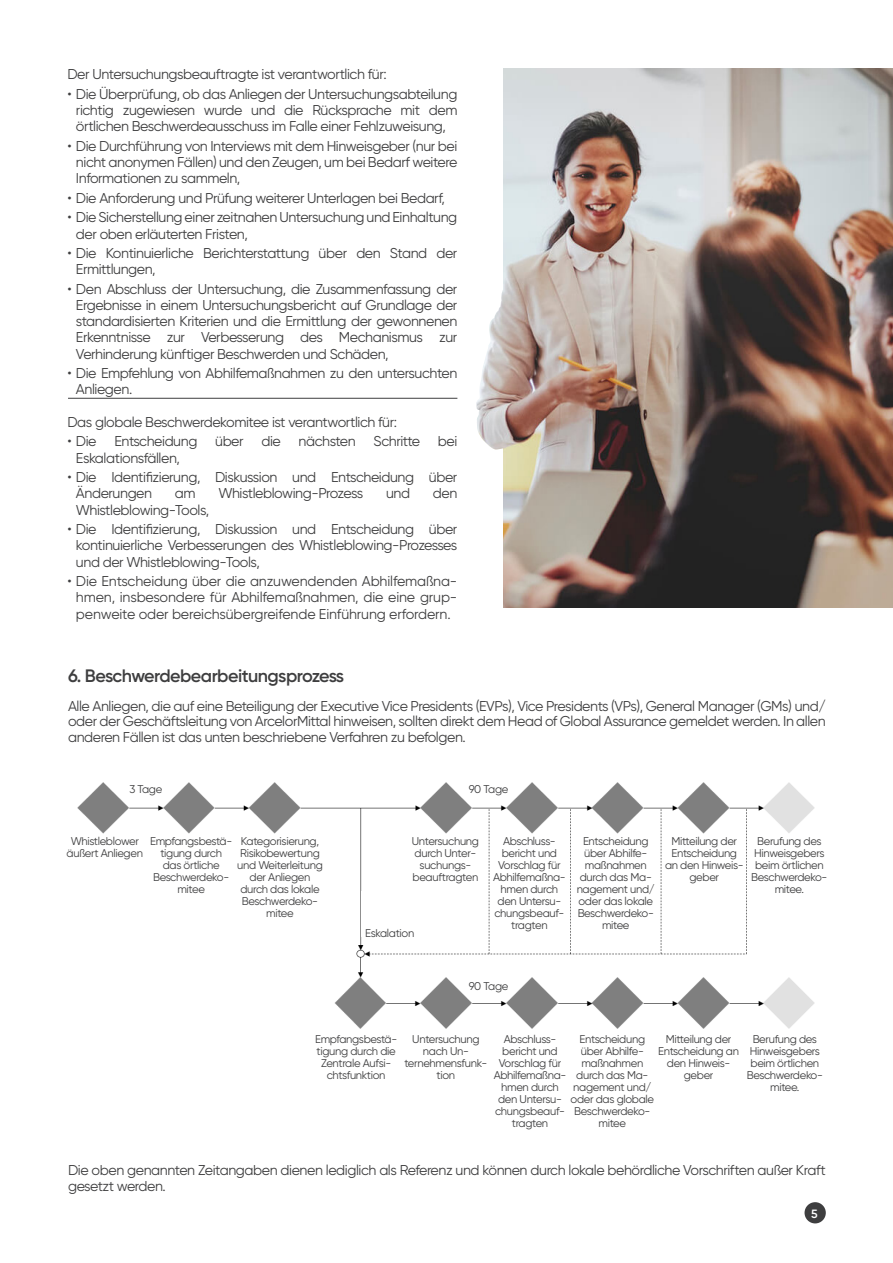
<style>
.page{position:relative;width:893px;height:1263px;background:#fff}
.page>*{position:absolute;margin:0;border:0;box-sizing:border-box;transform-origin:0 0}
.t1{font:600 18px "Gilroy";letter-spacing:-.03em;color:#3e3e3f}
.t2{font:14.25px/16.2px "Gilroy";letter-spacing:-.03em;color:#3e3e3f}
.t3{font:14.25px/16.2px "Gilroy";letter-spacing:-.01em;color:#3e3e3f;text-align:center}
.t4{font:600 12px "Gilroy";color:#fff}
.t5{font:11.25px/12px "Gilroy";letter-spacing:-.03em;color:#3e3e3f;text-align:center}
</style>
<div class="page">
<div style="left:804px;top:1202px;width:22px;height:21px;background:#3e3e3f;border-radius:50%"></div>
<hr style="left:68px;top:398px;width:389px;height:1px;background:#3e3e3f">
<img style="left:77px;top:782px;width:738px;height:247px">
<img style="left:503px;top:68px;width:390px;height:539px">
<img style="left:476px;top:281px;width:59px;height:169px">
<div style="left:124px;top:780px;width:44px;height:16px;background:#fff"></div>
<div style="left:467px;top:780px;width:43px;height:16px;background:#fff"></div>
<div style="left:467px;top:978px;width:43px;height:16px;background:#fff"></div>
<div style="left:361px;top:891px;width:57px;height:46px;background:#fff"></div>
<div style="left:62px;top:836px;width:86px;height:99px;background:#fff"></div>
<div style="left:148px;top:836px;width:86px;height:99px;background:#fff"></div>
<div style="left:234px;top:836px;width:92px;height:99px;background:#fff"></div>
<div style="left:410px;top:836px;width:70px;height:69px;background:#fff"></div>
<div style="left:492px;top:836px;width:75px;height:115px;background:#fff"></div>
<div style="left:572px;top:836px;width:87px;height:115px;background:#fff"></div>
<div style="left:664px;top:836px;width:80px;height:115px;background:#fff"></div>
<div style="left:749px;top:836px;width:80px;height:115px;background:#fff"></div>
<p class="t2" style="left:67px;top:66px;width:321px">Der Untersuchungsbeauftragte ist verantwortlich für:</p>
<p class="t2" style="left:67px;top:86px;width:391px;text-align:center">• Die Überprüfung, ob das Anliegen der Untersuchungsabteilung richtig zugewiesen wurde und die Rücksprache mit dem örtlichen Beschwerdeausschuss im Falle einer Fehlzuweisung,</p>
<p class="t2" style="left:76px;top:138px;width:383px;text-align:justify;text-indent:-9px">• Die Durchführung von Interviews mit dem Hinweisgeber (nur bei nicht anonymen Fällen) und den Zeugen, um bei Bedarf weitere Informationen zu sammeln,</p>
<p class="t2" style="left:67px;top:190px;width:379px">• Die Anforderung und Prüfung weiterer Unterlagen bei Bedarf,</p>
<p class="t2" style="left:76px;top:209px;width:383px;text-indent:-9px">• Die Sicherstellung einer zeitnahen Untersuchung und Einhaltung der oben erläuterten Fristen,</p>
<p class="t2" style="left:76px;top:245px;width:383px;text-indent:-9px">• Die Kontinuierliche Berichterstattung über den Stand der<br>Ermittlungen,</p>
<p class="t2" style="left:76px;top:280px;width:383px;text-align:justify;text-indent:-9px">• Den Abschluss der Untersuchung, die Zusammenfassung der Ergebnisse in einem Untersuchungsbericht auf Grundlage der standardisierten Kriterien und die Ermittlung der gewonnenen Erkenntnisse zur Verbesserung des Mechanismus zur Verhinderung künftiger Beschwerden und Schäden,</p>
<p class="t2" style="left:76px;top:365px;width:383px;text-indent:-9px">• Die Empfehlung von Abhilfemaßnahmen zu den untersuchten<br>Anliegen.</p>
<p class="t2" style="left:67px;top:414px;width:331px">Das globale Beschwerdekomitee ist verantwortlich für:</p>
<p class="t2" style="left:76px;top:433px;width:383px;text-indent:-9px">• Die Entscheidung über die nächsten Schritte bei<br>Eskalationsfällen,</p>
<p class="t2" style="left:76px;top:469px;width:383px;text-indent:-9px">• Die Identifizierung, Diskussion und Entscheidung über<br>Änderungen</p>
<p class="t2" style="left:175px;top:485px;width:22px">am</p>
<p class="t2" style="left:218px;top:485px;width:146px">Whistleblowing-Prozess</p>
<p class="t2" style="left:386px;top:485px;width:26px">und</p>
<p class="t2" style="left:433px;top:485px;width:26px">den</p>
<p class="t2" style="left:76px;top:501px;width:135px">Whistleblowing-Tools,</p>
<p class="t2" style="left:76px;top:521px;width:383px;text-align:justify;text-indent:-9px">• Die Identifizierung, Diskussion und Entscheidung über kontinuierliche Verbesserungen des Whistleblowing-Prozesses und der Whistleblowing-Tools,</p>
<p class="t3" style="left:67px;top:573px;width:391px">• Die Entscheidung über die anzuwendenden Abhilfemaßna&shy;hmen, insbesondere für Abhilfemaßnahmen, die eine grup&shy;penweite oder bereichsübergreifende Einführung erfordern.</p>
<p class="t1" style="left:68px;top:664px;width:278px">6. Beschwerdebearbeitungsprozess</p>
<p class="t2" style="left:68px;top:697px;width:759px;line-height:15.8px;text-align:justify">Alle Anliegen, die auf eine Beteiligung der Executive Vice Presidents (EVPs), Vice Presidents (VPs), General Manager (GMs) und/ oder der Geschäftsleitung von ArcelorMittal hinweisen, sollten direkt dem Head of Global Assurance gemeldet werden. In allen anderen Fällen ist das unten beschriebene Verfahren zu befolgen.</p>
<p class="t5" style="left:129px;top:783px;width:35px">3 Tage</p>
<p class="t5" style="left:469px;top:783px;width:41px">90 Tage</p>
<p class="t5" style="left:67px;top:835px;width:78px">Whistleblower äußert Anliegen</p>
<p class="t5" style="left:150px;top:835px;width:84px">Empfangsbestä&shy;tigung durch das örtliche<br>Beschwerdeko&shy;mitee</p>
<p class="t5" style="left:237px;top:835px;width:87px">Kategorisierung,<br>Risikobewertung und Weiterleitung der Anliegen durch das lokale<br>Beschwerdeko&shy;mitee</p>
<p class="t5" style="left:412px;top:835px;width:69px">Untersuchung durch Unter&shy;suchungs&shy;beauftragten</p>
<p class="t5" style="left:365px;top:927px;width:51px">Eskalation</p>
<p class="t5" style="left:493px;top:835px;width:74px">Abschluss&shy;bericht und<br>Vorschlag für<br>Abhilfemaßna&shy;hmen durch den Untersu&shy;chungsbeauf&shy;tragten</p>
<p class="t5" style="left:577px;top:835px;width:80px">Entscheidung über Abhilfe&shy;maßnahmen durch das Ma&shy;nagement und/ oder das lokale<br>Beschwerdeko&shy;mitee</p>
<p class="t5" style="left:665px;top:835px;width:80px">Mitteilung der<br>Entscheidung an den Hinweis&shy;geber</p>
<p class="t5" style="left:751px;top:835px;width:78px">Berufung des<br>Hinweisgebers beim örtlichen<br>Beschwerdeko&shy;mitee.</p>
<p class="t5" style="left:469px;top:980px;width:41px">90 Tage</p>
<p class="t5" style="left:315px;top:1033px;width:84px">Empfangsbestä&shy;tigung durch die<br>Zentrale Aufsi&shy;chtsfunktion</p>
<p class="t5" style="left:494px;top:1033px;width:74px">Abschluss&shy;bericht und<br>Vorschlag für<br>Abhilfemaßna&shy;hmen durch den Untersu&shy;chungsbeauf&shy;tragten</p>
<p class="t5" style="left:658px;top:1033px;width:82px">Mitteilung der<br>Entscheidung an den Hinweis&shy;geber</p>
<p class="t5" style="left:571px;top:1033px;width:85px">Entscheidung über Abhilfe&shy;maßnahmen durch das Ma&shy;nagement und/ oder das globale<br>Beschwerdeko&shy;mitee</p>
<p class="t5" style="left:747px;top:1033px;width:78px">Berufung des<br>Hinweisgebers beim örtlichen<br>Beschwerdeko&shy;mitee.</p>
<p class="t5" style="left:404px;top:1033px;width:84px">Untersuchung nach Un&shy;ternehmensfunk&shy;tion</p>
<p class="t2" style="left:68px;top:1162px;width:759px;line-height:15.8px">Die oben genannten Zeitangaben dienen lediglich als Referenz und können durch lokale behördliche Vorschriften außer Kraft gesetzt werden.</p>
<p class="t4" style="left:811px;top:1206px;width:8px">5</p>
</div>
